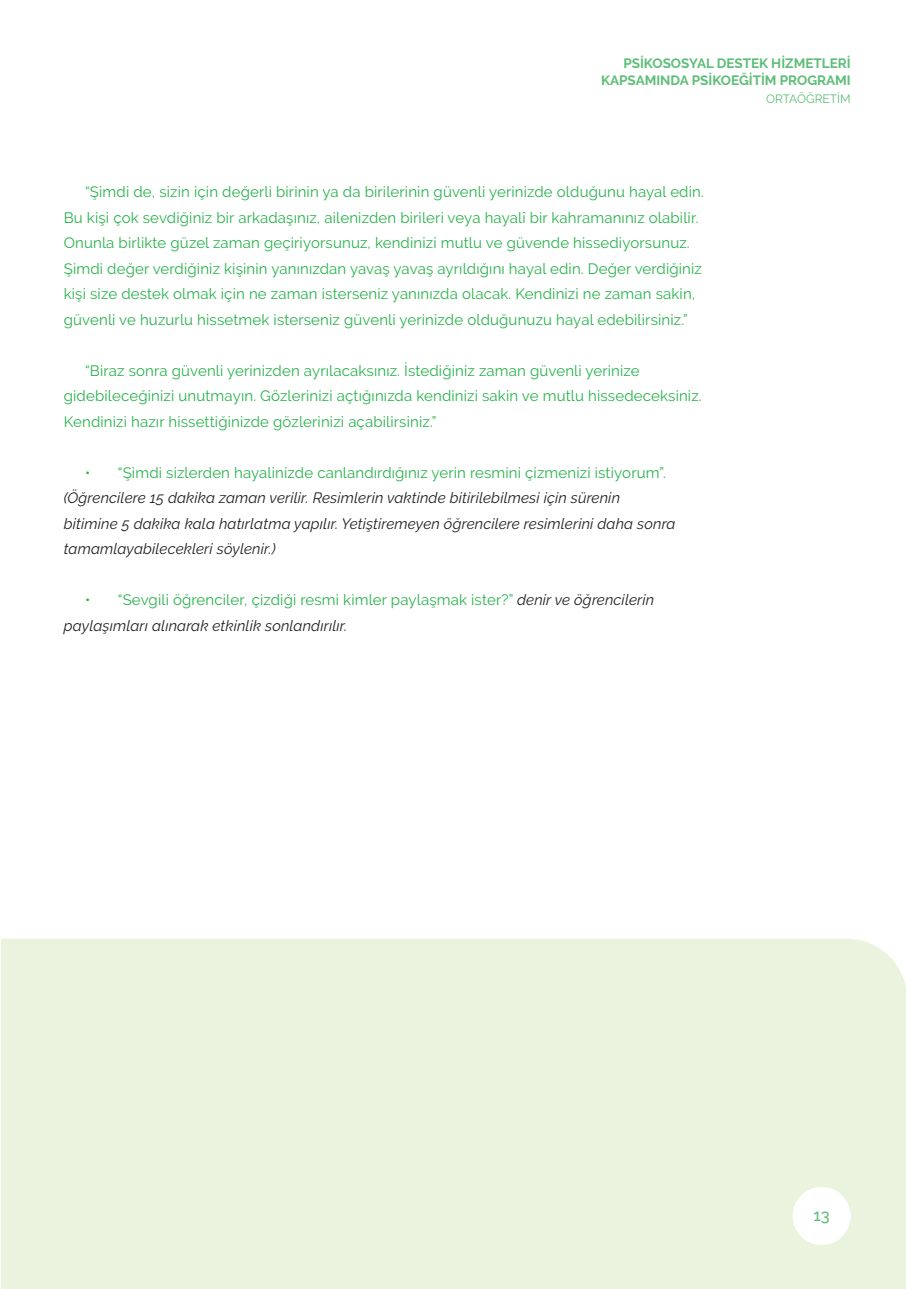
<style>
.page{position:relative;width:906px;height:1289px;background:#fff}
.page>*{position:absolute;margin:0;border:0;box-sizing:border-box;transform-origin:0 0}
.t1{font:500 16.5px "Raleway";color:#5ebe78}
.t2{font:15px/25.5px "Raleway";letter-spacing:.01em;color:#28b24b}
.t3{font:italic 15px/25.5px "Raleway";letter-spacing:.01em;color:#231f20}
.t4{font:700 13.5px/16.5px "Raleway";color:#5ebe78;text-align:right}
.t5{font:12px "Raleway";color:#5ebe78}
.s1{font-style:normal;color:#28b24b}
</style>
<div class="page">
<div style="left:1px;top:1251px;width:905px;height:37px;background:#eaf3de"></div>
<div style="left:1px;top:939px;width:905px;height:312px;background:#eaf3de"></div>
<div style="left:792px;top:1186px;width:58px;height:58px;background:#fff;border-radius:50%"></div>
<p class="t4" style="left:601px;top:55px;width:251px">PSİKOSOSYAL DESTEK HİZMETLERİ<br>KAPSAMINDA PSİKOEĞİTİM PROGRAMI</p>
<p class="t5" style="left:766px;top:91px;width:86px">ORTAÖĞRETİM</p>
<p class="t2" style="left:64px;top:179px;width:641px;text-indent:21px">“Şimdi de, sizin için değerli birinin ya da birilerinin güvenli yerinizde olduğunu hayal edin.<br>Bu kişi çok sevdiğiniz bir arkadaşınız, ailenizden birileri veya hayalî bir kahramanınız olabilir.<br>Onunla birlikte güzel zaman geçiriyorsunuz, kendinizi mutlu ve güvende hissediyorsunuz.<br>Şimdi değer verdiğiniz kişinin yanınızdan yavaş yavaş ayrıldığını hayal edin. Değer verdiğiniz kişi size destek olmak için ne zaman isterseniz yanınızda olacak. Kendinizi ne zaman sakin, güvenli ve huzurlu hissetmek isterseniz güvenli yerinizde olduğunuzu hayal edebilirsiniz.”</p>
<p class="t2" style="left:64px;top:357px;width:639px;text-indent:21px">“Biraz sonra güvenli yerinizden ayrılacaksınız. İstediğiniz zaman güvenli yerinize gidebileceğinizi unutmayın. Gözlerinizi açtığınızda kendinizi sakin ve mutlu hissedeceksiniz.<br>Kendinizi hazır hissettiğinizde gözlerinizi açabilirsiniz.”</p>
<p class="t3" style="left:64px;top:459px;width:613px;text-indent:21px"><span class="s1">• “Şimdi sizlerden hayalinizde canlandırdığınız yerin resmini çizmenizi istiyorum”. </span>(Öğrencilere 15 dakika zaman verilir. Resimlerin vaktinde bitirilebilmesi için sürenin bitimine 5 dakika kala hatırlatma yapılır. Yetiştiremeyen öğrencilere resimlerini daha sonra tamamlayabilecekleri söylenir.)</p>
<p class="t3" style="left:64px;top:587px;width:592px;text-indent:21px"><span class="s1">• “Sevgili öğrenciler, çizdiği resmi kimler paylaşmak ister?”</span> denir ve öğrencilerin paylaşımları alınarak etkinlik sonlandırılır.</p>
<p class="t1" style="left:813px;top:1205px;width:18px">13</p>
</div>
